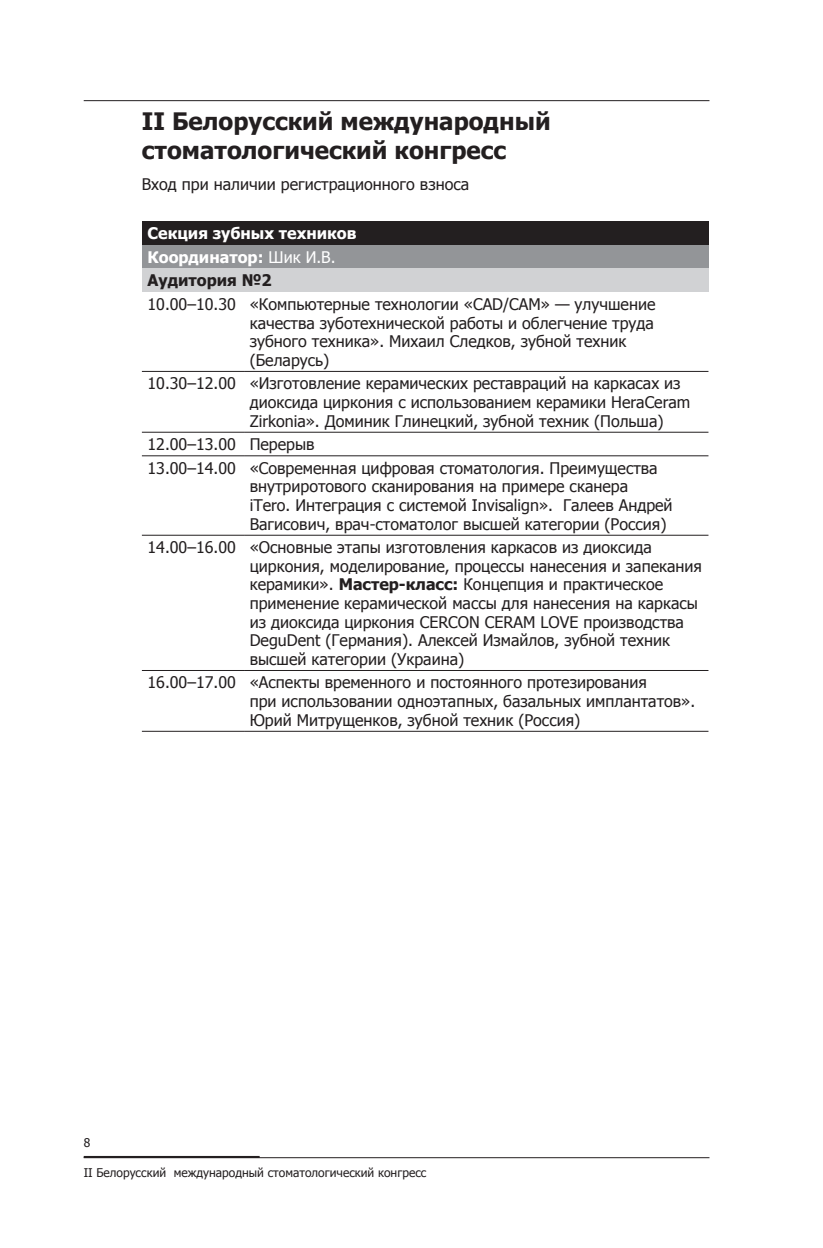
<style>
.page{position:relative;width:823px;height:1248px;background:#fff}
.page>*{position:absolute;margin:0;border:0;box-sizing:border-box;transform-origin:0 0}
.t1{font:700 24px/28.8px "Tahoma";color:#231f20}
.t2{font:16px/18.6px "Tahoma";color:#231f20}
.t3{font:700 16px/23.6px "Tahoma";color:#fff}
.t4{font:12px "Tahoma";color:#231f20}
.s1{font-weight:400}
.s2{color:#231f20}
.s3{font-weight:700}
</style>
<div class="page">
<hr style="left:84px;top:1155px;width:175px;height:2px;background:#231f20">
<hr style="left:84px;top:1157px;width:625px;height:1px;background:#231f20">
<hr style="left:84px;top:100px;width:625px;height:1px;background:#231f20">
<div style="left:142px;top:221px;width:566px;height:24px;background:#231f20"></div>
<div style="left:142px;top:245px;width:566px;height:23px;background:#939598"></div>
<div style="left:142px;top:268px;width:566px;height:24px;background:#d1d2d4"></div>
<hr style="left:142px;top:371px;width:102px;height:1px;background:#231f20">
<hr style="left:244px;top:371px;width:464px;height:1px;background:#231f20">
<hr style="left:142px;top:432px;width:102px;height:1px;background:#231f20">
<hr style="left:244px;top:432px;width:464px;height:1px;background:#231f20">
<hr style="left:142px;top:455px;width:102px;height:1px;background:#231f20">
<hr style="left:244px;top:455px;width:464px;height:1px;background:#231f20">
<hr style="left:142px;top:535px;width:102px;height:1px;background:#231f20">
<hr style="left:244px;top:535px;width:464px;height:1px;background:#231f20">
<hr style="left:142px;top:670px;width:102px;height:1px;background:#231f20">
<hr style="left:244px;top:670px;width:464px;height:1px;background:#231f20">
<hr style="left:142px;top:731px;width:102px;height:1px;background:#231f20">
<hr style="left:244px;top:731px;width:464px;height:1px;background:#231f20">
<h1 class="t1" style="left:142px;top:106px;width:410px">II Белорусский международный стоматологический конгресс</h1>
<p class="t2" style="left:142px;top:174px;width:328px">Вход при наличии регистрационного взноса</p>
<p class="t3" style="left:147px;top:220px;width:210px">Секция зубных техников<br>Координатор: <span class="s1">Шик И.В.<br></span><span class="s2">Аудитория №2</span></p>
<p class="t2" style="left:249px;top:294px;width:407px;text-indent:-102px">10.00–10.30 «Компьютерные технологии «CAD/CAM» — улучшение качества зуботехнической работы и облегчение труда зубного техника». Михаил Следков, зубной техник (Беларусь)</p>
<p class="t2" style="left:249px;top:373px;width:442px;text-indent:-102px">10.30–12.00 «Изготовление керамических реставраций на каркасах из диоксида циркония с использованием керамики HeraCeram<br>Zirkonia». Доминик Глинецкий, зубной техник (Польша)</p>
<p class="t2" style="left:147px;top:432px;width:511px;line-height:23.6px">12.00–13.00 перерыв<br>13.00–14.00 «Современная цифровая стоматология. Преимущества</p>
<p class="t2" style="left:249px;top:476px;width:424px">внутриротового сканирования на примере сканера iTero. Интеграция с системой Invisalign». Галеев Андрей<br>Вагисович, врач-стоматолог высшей категории (Россия)</p>
<p class="t2" style="left:249px;top:537px;width:453px;text-indent:-102px">14.00–16.00 «Основные этапы изготовления каркасов из диоксида циркония, моделирование, процессы нанесения и запекания керамики». <span class="s3">Мастер-класс:</span> Концепция и практическое применение керамической массы для нанесения на каркасы из диоксида циркония CERCON CERAM LOVE производства DeguDent (Германия). Алексей Измайлов, зубной техник высшей категории (Украина)</p>
<p class="t2" style="left:249px;top:672px;width:447px;text-indent:-102px">16.00–17.00 «Аспекты временного и постоянного протезирования<br>при использовании одноэтапных, базальных имплантатов».<br>Юрий Митрущенков, зубной техник (Россия)</p>
<p class="t4" style="left:84px;top:1164px;width:344px">II Белорусский международный стоматологический конгресс</p>
</div>
